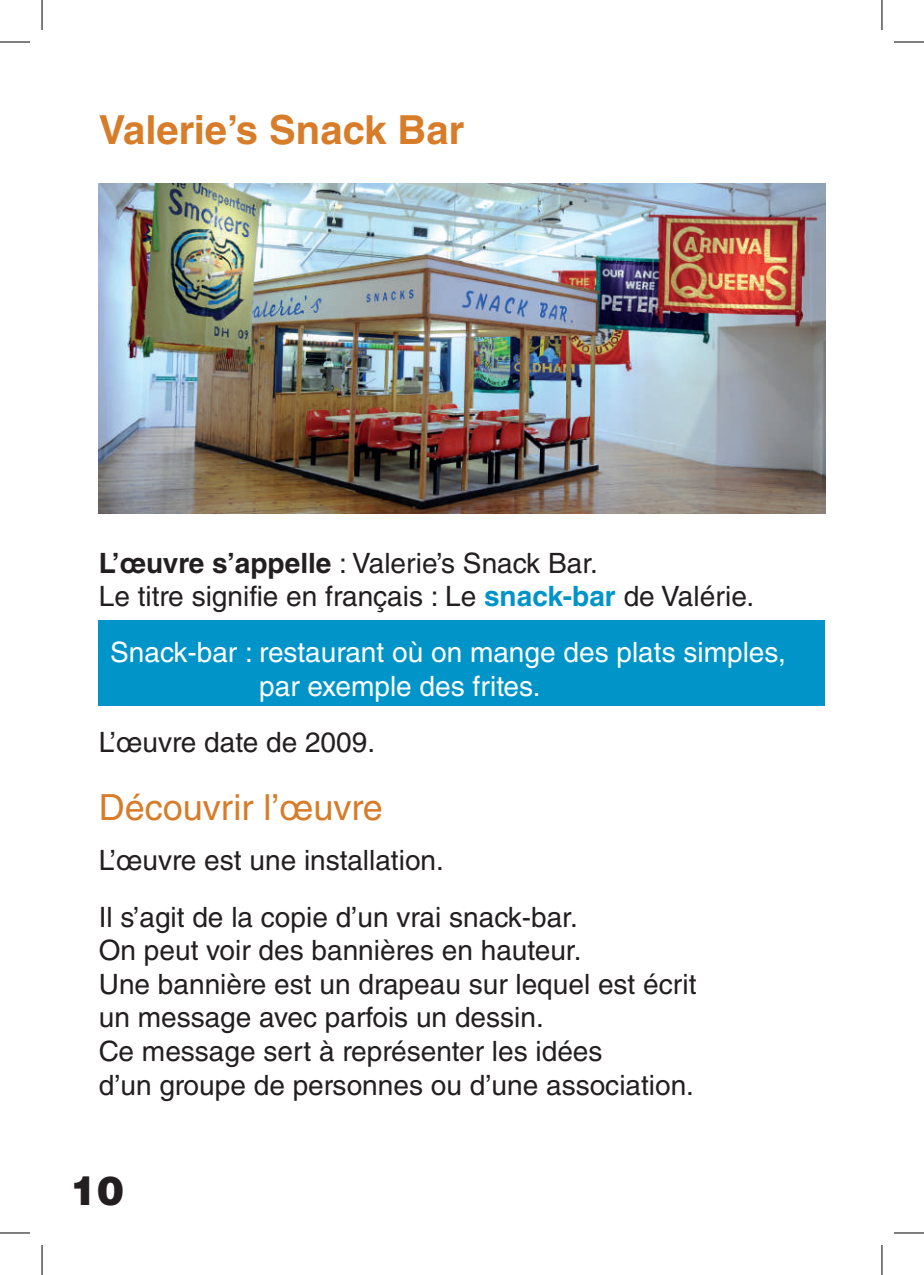
<style>
.page{position:relative;width:924px;height:1275px;background:#fff}
.page>*{position:absolute;margin:0;border:0;box-sizing:border-box;transform-origin:0 0}
.t1{font:700 40px "Helvetica LT Std";color:#d77c29}
.t2{font:900 40px "Helvetica LT Std";color:#231f20}
.t3{font:36px "Helvetica LT Std";color:#d77c29}
.t4{font:28px/33.6px "Helvetica LT Std";color:#231f20}
.t5{font:28px/33.6px "Helvetica LT Std";color:#fff}
.s1{font-weight:700}
.s2{font-weight:700;color:#0094c8}
</style>
<div class="page">
<div style="left:99px;top:620px;width:725px;height:85px;background:#0094c8"></div>
<img style="left:99px;top:184px;width:725px;height:329px">
<hr style="left:0;top:42px;width:30px;height:1px;background:#000">
<hr style="left:893px;top:42px;width:30px;height:1px;background:#000">
<hr style="left:0;top:1232px;width:30px;height:1px;background:#000">
<hr style="left:893px;top:1232px;width:30px;height:1px;background:#000">
<hr style="left:42px;top:0;width:1px;height:30px;background:#000">
<hr style="left:42px;top:1245px;width:1px;height:30px;background:#000">
<hr style="left:881px;top:0;width:1px;height:30px;background:#000">
<hr style="left:881px;top:1245px;width:1px;height:30px;background:#000">
<h1 class="t1" style="left:99px;top:106px;width:367px">Valerie’s Snack Bar</h1>
<p class="t4" style="left:99px;top:546px;width:656px"><span class="s1">L’œuvre s’appelle</span> : Valerie’s Snack Bar.<br>Le titre signifie en français : Le <span class="s2">snack-bar</span> de Valérie.</p>
<p class="t5" style="left:259px;top:636px;width:528px;text-indent:-149px">Snack-bar : restaurant où on mange des plats simples, par exemple des frites.</p>
<p class="t4" style="left:99px;top:725px;width:278px">L’œuvre date de 2009.</p>
<p class="t3" style="left:99px;top:786px;width:285px">Découvrir l’œuvre</p>
<p class="t4" style="left:99px;top:832px;width:480px;line-height:56.2px">L’œuvre est une installation.<br>Il s’agit de la copie d’un vrai snack-bar.</p>
<p class="t4" style="left:99px;top:933px;width:599px">On peut voir des bannières en hauteur.<br>Une bannière est un drapeau sur lequel est écrit un message avec parfois un dessin.<br>Ce message sert à représenter les idées<br>d’un groupe de personnes ou d’une association.</p>
<h1 class="t2" style="left:70px;top:1164px;width:55px">10</h1>
</div>
